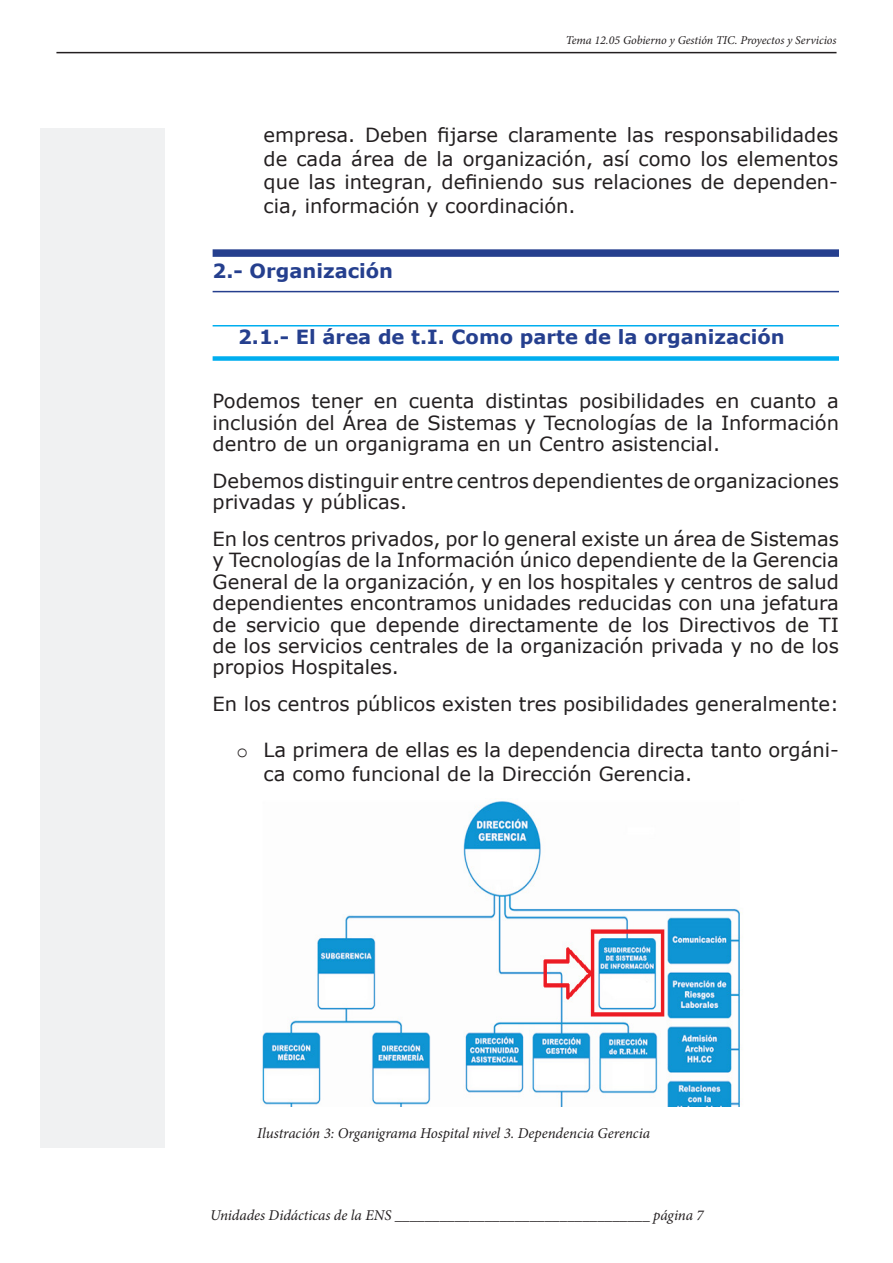
<style>
.page{position:relative;width:893px;height:1263px;background:#fff}
.page>*{position:absolute;margin:0;border:0;box-sizing:border-box;transform-origin:0 0}
.t1{font:19.5px/21.5px "Verdana";color:#231f20;text-align:justify}
.cabecero_subtitulo{font:700 19.5px "Verdana";color:#253f8e}
.cabecero_titulo{font:700 19.5px "Verdana";color:#253f8e}
.pie{font:italic 15px "Minion Pro";letter-spacing:-.005em;color:#231f20}
.cabecero_a{font:italic 12px "Minion Pro";letter-spacing:-.005em;color:#231f20}
.s1{font-family:"Courier New"}
</style>
<div class="page">
<div style="left:41px;top:128px;width:124px;height:1020px;background:#f0f1f2"></div>
<div style="left:213px;top:249px;width:626px;height:8px;background:#253f8e"></div>
<hr style="left:213px;top:291px;width:626px;height:1px;background:#253f8e">
<hr style="left:213px;top:325px;width:626px;height:1px;background:#00aeef">
<div style="left:213px;top:356px;width:626px;height:5px;background:#00aeef"></div>
<hr style="left:56px;top:52px;width:780px;height:1px;background:#231f20">
<img style="left:262px;top:801px;width:478px;height:305px">
<p class="cabecero_a" style="left:566px;top:32px;width:272px">Tema 12.05 Gobierno y Gestión TIC. Proyectos y Servicios</p>
<p class="t1" style="left:264px;top:123px;width:576px;line-height:23.4px">empresa. Deben fijarse claramente las responsabilidades de cada área de la organización, así como los elementos que las integran, definiendo sus relaciones de dependen&shy;cia, información y coordinación.</p>
<p class="cabecero_titulo" style="left:213px;top:257px;width:182px">2.- Organización</p>
<p class="cabecero_subtitulo" style="left:238px;top:323px;width:548px">2.1.- El área de t.I. Como parte de la organización</p>
<p class="t1" style="left:213px;top:390px;width:628px">Podemos tener en cuenta distintas posibilidades en cuanto a inclusión del Área de Sistemas y Tecnologías de la Información dentro de un organigrama en un Centro asistencial.</p>
<p class="t1" style="left:213px;top:470px;width:628px">Debemos distinguir entre centros dependientes de organizaciones privadas y públicas.</p>
<p class="t1" style="left:213px;top:528px;width:628px">En los centros privados, por lo general existe un área de Sistemas y Tecnologías de la Información único dependiente de la Gerencia General de la organización, y en los hospitales y centros de salud dependientes encontramos unidades reducidas con una jefatura de servicio que depende directamente de los Directivos de TI de los servicios centrales de la organización privada y no de los propios Hospitales.</p>
<p class="t1" style="left:213px;top:693px;width:628px">En los centros públicos existen tres posibilidades generalmente:</p>
<p class="t1" style="left:264px;top:738px;width:577px;line-height:23.4px;text-indent:-27px"><span class="s1">o</span> La primera de ellas es la dependencia directa tanto orgáni&shy;ca como funcional de la Dirección Gerencia.</p>
<p class="pie" style="left:257px;top:1123px;width:394px">Ilustración 3: Organigrama Hospital nivel 3. Dependencia Gerencia</p>
<p class="pie" style="left:210px;top:1205px;width:495px">Unidades Didácticas de la ENS __________________________________ página 7</p>
</div>
